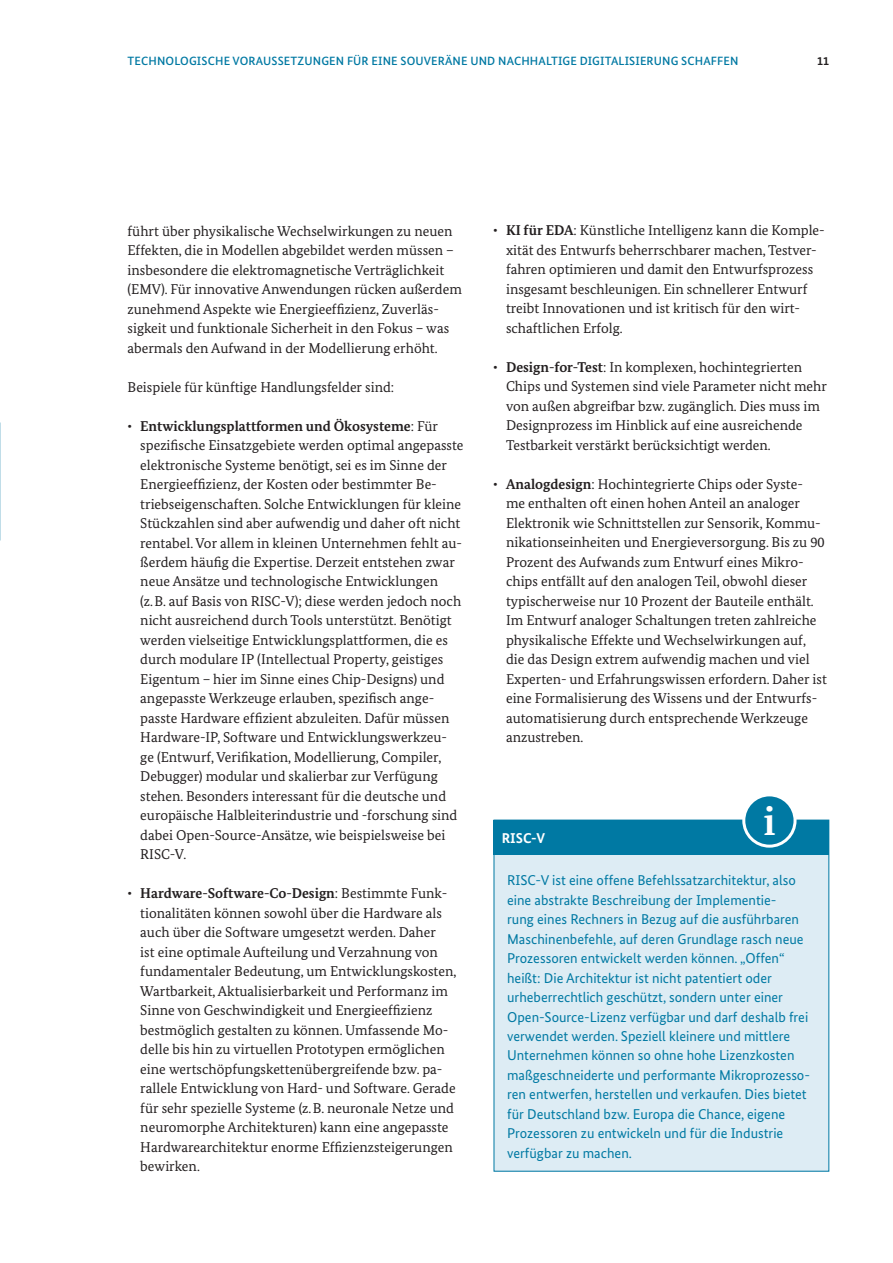
<style>
.page{position:relative;width:893px;height:1263px;background:#fff}
.page>*{position:absolute;margin:0;border:0;box-sizing:border-box;transform-origin:0 0}
.t1{font:700 40.35px "Bundes Serif";color:#fff}
.t2{font:14.25px/19.5px "Bundes Serif";color:#231f20}
.t3{font:14.25px/19.5px "Bundes Sans";color:#0079a3}
.t4{font:700 14.25px "Bundes Sans";color:#fff}
.t5{font:500 12px "Bundes Sans";letter-spacing:.005em;color:#0079a3}
.t6{font:700 12px "Bundes Sans";color:#231f20}
.s1{font-weight:700}
</style>
<div class="page">
<div style="left:494px;top:820px;width:335px;height:351px;background:#ddecf4"></div>
<div style="left:493px;top:820px;width:336px;height:34px;background:#0079a3"></div>
<div style="left:744px;top:795px;width:51px;height:51px;background:#0079a3;border-radius:50%"></div>
<div style="left:742px;top:793px;width:54px;height:55px;border:3px solid #fff;border-radius:50%"></div>
<p class="t5" style="left:128px;top:53px;width:16px">TECHNOLOGISCHE</p>
<p class="t5" style="left:233px;top:53px;width:10px">VORAUSSETZUNGEN</p>
<p class="t5" style="left:347px;top:53px;width:8px">FÜR</p>
<p class="t5" style="left:371px;top:53px;width:8px">EINE</p>
<p class="t5" style="left:400px;top:53px;width:8px">-SOUVER</p>
<p class="t5" style="left:445px;top:53px;width:35px">ÄNE UND</p>
<p class="t5" style="left:498px;top:53px;width:9px">NACHHALTIGE</p>
<p class="t5" style="left:580px;top:53px;width:10px">DIGITALISIERUNG</p>
<p class="t5" style="left:681px;top:53px;width:8px">SCHAFFEN</p>
<p class="t6" style="left:817px;top:53px;width:13px">11</p>
<p class="t2" style="left:128px;top:221px;width:336px">führt über physikalische Wechselwirkungen zu neuen Effekten, die in Modellen abgebildet werden müssen – insbesondere die elektromagnetische Verträglichkeit (EMV). Für innovative Anwendungen rücken außerdem zunehmend Aspekte wie Energieeffizienz, Zuverläs&shy;sigkeit und funktionale Sicherheit in den Fokus – was abermals den Aufwand in der Modellierung erhöht.</p>
<p class="t2" style="left:128px;top:377px;width:268px">Beispiele für künftige Handlungsfelder sind:</p>
<p class="t2" style="left:140px;top:416px;width:325px;text-indent:-13px">∙ <span class="s1">Entwicklungsplattformen und Ökosysteme</span>: Für spezifische Einsatzgebiete werden optimal angepasste elektronische Systeme benötigt, sei es im Sinne der Energieeffizienz, der Kosten oder bestimmter Be&shy;triebseigenschaften. Solche Entwicklungen für kleine Stückzahlen sind aber aufwendig und daher oft nicht rentabel. Vor allem in kleinen Unternehmen fehlt au&shy;ßerdem häufig die Expertise. Derzeit entstehen zwar neue Ansätze und technologische Entwicklungen (z.B. auf Basis von RISC-V); diese werden jedoch noch nicht ausreichend durch Tools unterstützt. Benötigt werden vielseitige Entwicklungsplattformen, die es durch modulare IP (Intellectual Property, geistiges Eigentum – hier im Sinne eines Chip-Designs) und angepasste Werkzeuge erlauben, spezifisch ange&shy;passte Hardware effizient abzuleiten. Dafür müssen Hardware-IP, Software und Entwicklungswerkzeu&shy;ge (Entwurf, Verifikation, Modellierung, Compiler, Debugger) modular und skalierbar zur Verfügung stehen. Besonders interessant für die deutsche und europäische Halbleiterindustrie und -forschung sind dabei Open-Source-Ansätze, wie beispielsweise bei RISC-V.</p>
<p class="t2" style="left:140px;top:884px;width:318px;text-indent:-13px">∙ <span class="s1">Hardware-Software-Co-Design</span>: Bestimmte Funk&shy;tionalitäten können sowohl über die Hardware als auch über die Software umgesetzt werden. Daher<br>ist eine optimale Aufteilung und Verzahnung von fundamentaler Bedeutung, um Entwicklungskosten, Wartbarkeit, Aktualisierbarkeit und Performanz im Sinne von Geschwindigkeit und Energieeffizienz bestmöglich gestalten zu können. Umfassende Mo&shy;delle bis hin zu virtuellen Prototypen ermöglichen eine wertschöpfungskettenübergreifende bzw. pa&shy;rallele Entwicklung von Hard- und Software. Gerade für sehr spezielle Systeme (z.B. neuronale Netze und neuromorphe Architekturen) kann eine angepasste Hardwarearchitektur enorme Effizienzsteigerungen bewirken.</p>
<p class="t2" style="left:506px;top:220px;width:320px;text-indent:-13px">∙ <span class="s1">KI für EDA</span>: Künstliche Intelligenz kann die Komple&shy;xität des Entwurfs beherrschbarer machen, Testver&shy;fahren optimieren und damit den Entwurfsprozess insgesamt beschleunigen. Ein schnellerer Entwurf treibt Innovationen und ist kritisch für den wirt&shy;schaftlichen Erfolg.</p>
<p class="t2" style="left:506px;top:357px;width:322px;text-indent:-13px">∙ <span class="s1">Design-for-Test</span>: In komplexen, hochintegrierten Chips und Systemen sind viele Parameter nicht mehr von außen abgreifbar bzw. zugänglich. Dies muss im Designprozess im Hinblick auf eine ausreichende Testbarkeit verstärkt berücksichtigt werden.</p>
<p class="t2" style="left:506px;top:474px;width:322px;text-indent:-13px">∙ <span class="s1">Analogdesign</span>: Hochintegrierte Chips oder Syste-<br>me enthalten oft einen hohen Anteil an analoger Elektronik wie Schnittstellen zur Sensorik, Kommu&shy;nikationseinheiten und Energieversorgung. Bis zu 90<br>Prozent des Aufwands zum Entwurf eines Mikro&shy;chips entfällt auf den analogen Teil, obwohl dieser typischerweise nur 10 Prozent der Bauteile enthält.<br>Im Entwurf analoger Schaltungen treten zahlreiche physikalische Effekte und Wechselwirkungen auf, die das Design extrem aufwendig machen und viel Experten- und Erfahrungswissen erfordern. Daher ist eine Formalisierung des Wissens und der Entwurfs&shy;automatisierung durch entsprechende Werkzeuge anzustreben.</p>
<p class="t4" style="left:502px;top:829px;width:45px">RISC-V</p>
<h1 class="t1" style="left:763px;top:796px;width:14px">i</h1>
<p class="t3" style="left:507px;top:870px;width:305px">RISC-V ist eine offene Befehlssatzarchitektur, also eine abstrakte Beschreibung der Implementie-<br>rung eines Rechners in Bezug auf die ausführbaren Maschinenbefehle, auf deren Grundlage rasch neue Prozessoren entwickelt werden können. „Offen“ heißt: Die Architektur ist nicht patentiert oder urheberrechtlich geschützt, sondern unter einer Open-Source-Lizenz verfügbar und darf deshalb frei verwendet werden. Speziell kleinere und mittlere Unternehmen können so ohne hohe Lizenzkosten maßgeschneiderte und performante Mikroprozesso&shy;ren entwerfen, herstellen und verkaufen. Dies bietet für Deutschland bzw. Europa die Chance, eigene Prozessoren zu entwickeln und für die Industrie verfügbar zu machen.</p>
</div>
